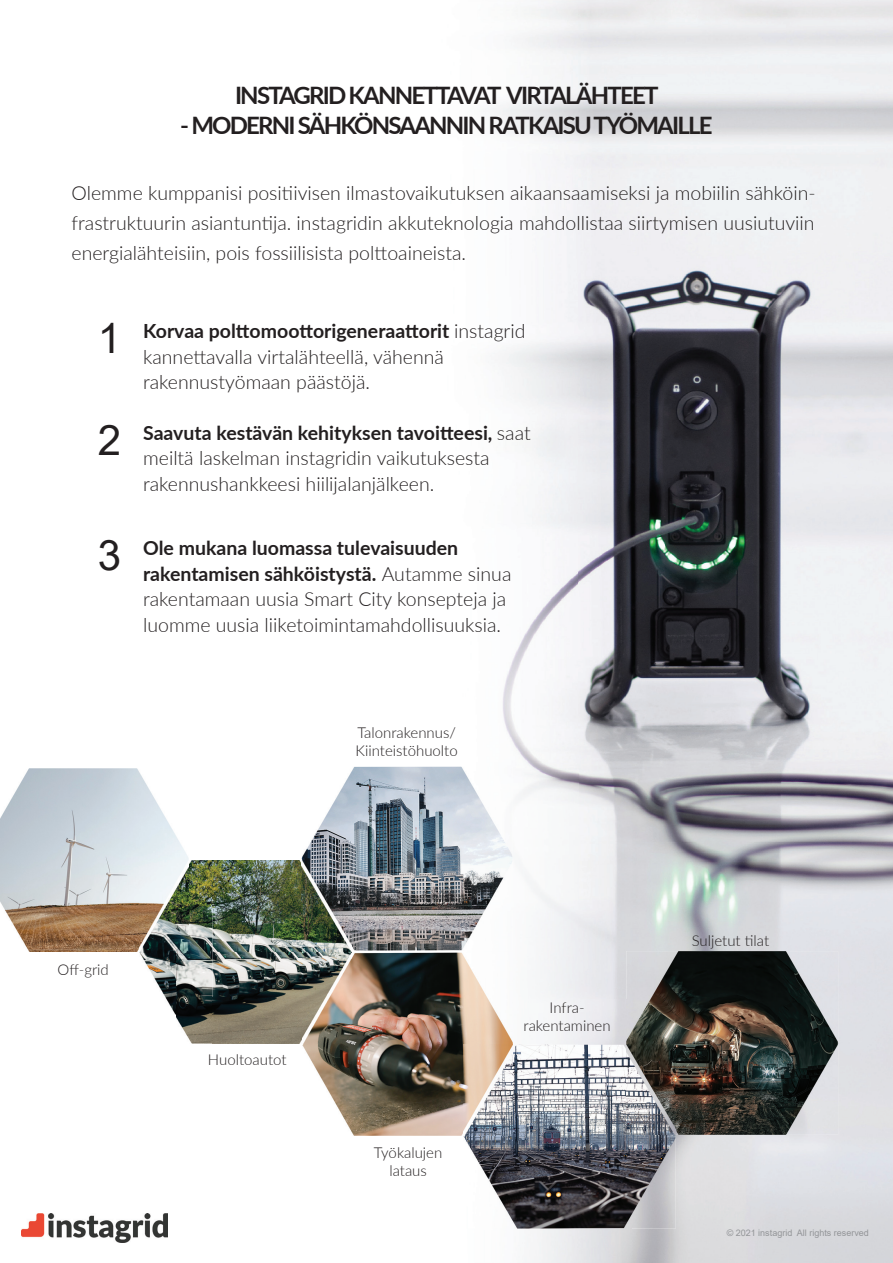
<style>
.page{position:relative;width:893px;height:1263px;background:#fff}
.page>*{position:absolute;margin:0;border:0;box-sizing:border-box;transform-origin:0 0}
.t1{font:42px "Arial";color:#231f20}
.t2{font:700 24px "Lato";letter-spacing:-.075em;color:#231f20}
.t3{font:300 19.5px/25.5px "Lato";color:#231f20}
.t4{font:300 15px/18px "Lato";color:#231f20;text-align:center}
.t5{font:9px "Arial";color:#939598}
.s1{font-weight:700}
</style>
<div class="page">
<img style="left:492px;top:0;width:87px;height:737px">
<img style="left:579px;top:0;width:314px;height:1000px">
<img style="left:355px;top:737px;width:224px;height:52px">
<img style="left:354px;top:950px;width:108px;height:1px">
<img style="left:176px;top:860px;width:37px;height:183px">
<img style="left:139px;top:952px;width:37px;height:63px">
<img style="left:213px;top:860px;width:89px;height:46px">
<img style="left:213px;top:906px;width:139px;height:92px">
<img style="left:213px;top:998px;width:89px;height:45px">
<img style="left:302px;top:952px;width:211px;height:184px">
<img style="left:302px;top:952px;width:50px;height:91px">
<img style="left:302px;top:767px;width:210px;height:183px">
<img style="left:302px;top:860px;width:50px;height:90px">
<img style="left:464px;top:1045px;width:212px;height:183px">
<img style="left:464px;top:1045px;width:49px;height:91px">
<img style="left:0;top:768px;width:189px;height:184px">
<img style="left:139px;top:860px;width:50px;height:92px">
<img style="left:626px;top:951px;width:212px;height:184px">
<img style="left:626px;top:1045px;width:50px;height:90px">
<img style="left:21px;top:1213px;width:146px;height:29px">
<p class="t2" style="left:235px;top:77px;width:425px">INSTAGRID KANNETTAVAT VIRTALÄHTEET</p>
<p class="t2" style="left:180px;top:107px;width:534px">- MODERNI SÄHKÖNSAANNIN RATKAISU TYÖMAILLE</p>
<p class="t3" style="left:72px;top:177px;width:746px;line-height:30px;text-align:justify">Olemme kumppanisi positiivisen ilmastovaikutuksen aikaansaamiseksi ja mobiilin sähköin&shy;frastruktuurin asiantuntija. instagridin akkuteknologia mahdollistaa siirtymisen uusiutuviin energialähteisiin, pois fossiilisista polttoaineista.</p>
<h1 class="t1" style="left:98px;top:310px;width:25px">1</h1>
<h1 class="t1" style="left:98px;top:411px;width:25px">2</h1>
<h1 class="t1" style="left:98px;top:526px;width:25px">3</h1>
<p class="t3" style="left:143px;top:318px;width:384px"><span class="s1">Korvaa polttomoottorigeneraattorit</span> instagrid kannettavalla virtalähteellä, vähennä rakennustyömaan päästöjä.</p>
<p class="t3" style="left:143px;top:419px;width:389px"><span class="s1">Saavuta kestävän kehityksen tavoitteesi,</span> saat meiltä laskelman instagridin vaikutuksesta rakennushankkeesi hiilijalanjälkeen.</p>
<p class="t3" style="left:143px;top:535px;width:370px"><span class="s1">Ole mukana luomassa tulevaisuuden rakentamisen sähköistystä.</span> Autamme sinua rakentamaan uusia Smart City konsepteja ja luomme uusia liiketoimintamahdollisuuksia.</p>
<p class="t4" style="left:356px;top:723px;width:104px;text-align:left">Talonrakennus/<br>Kiinteistöhuolto</p>
<p class="t4" style="left:58px;top:960px;width:53px">Off-grid</p>
<p class="t4" style="left:208px;top:1050px;width:80px">Huoltoautot</p>
<p class="t4" style="left:374px;top:1143px;width:70px">Työkalujen lataus</p>
<p class="t4" style="left:523px;top:998px;width:89px">Infra&shy;rakentaminen</p>
<p class="t4" style="left:692px;top:931px;width:79px">Suljetut tilat</p>
<p class="t5" style="left:727px;top:1226px;width:144px">© 2021 instagrid All rights reserved</p>
</div>
